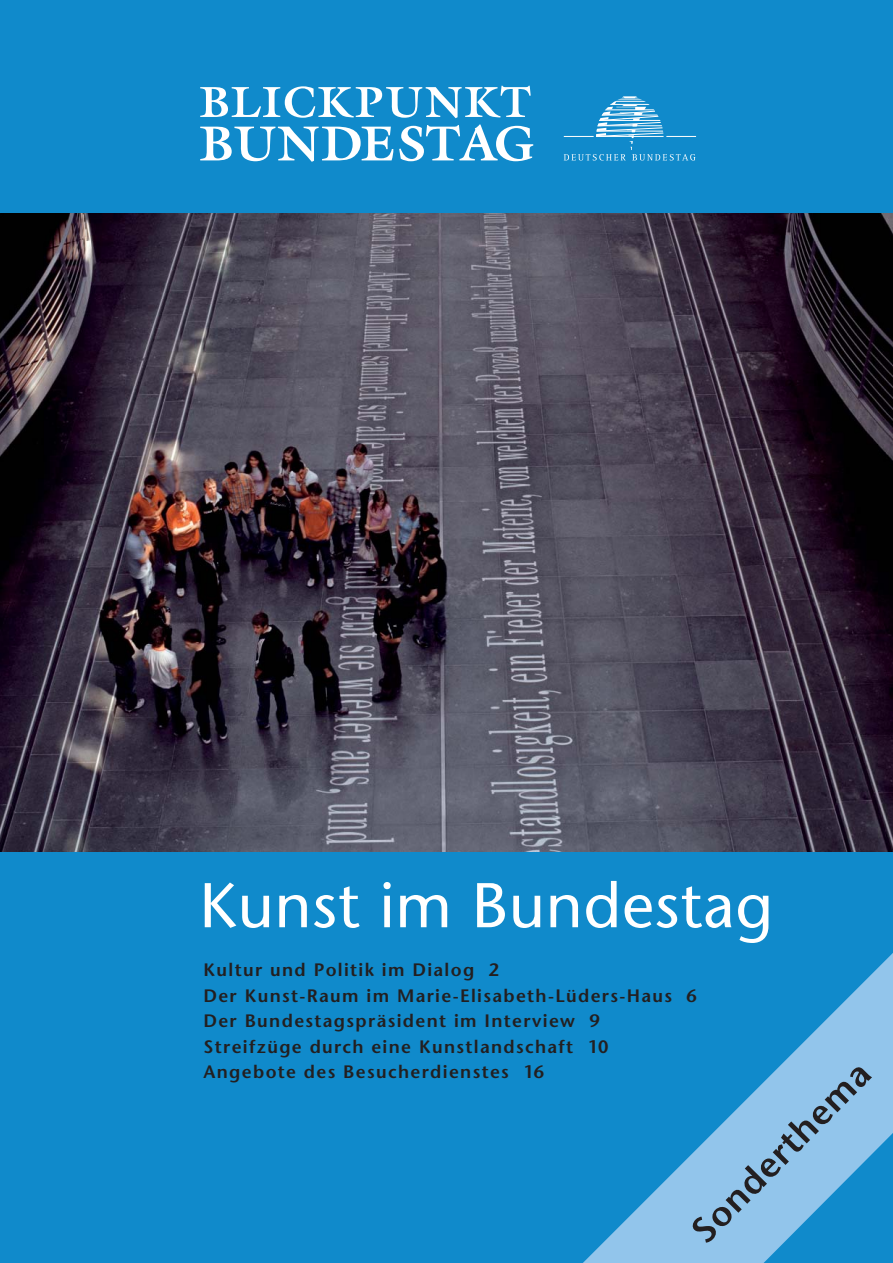
<style>
.page{position:relative;width:893px;height:1263px;background:#fff}
.page>*{position:absolute;margin:0;border:0;box-sizing:border-box;transform-origin:0 0}
.t1{font:63px "Stone Sans";letter-spacing:.015em;color:#fff}
.t2{font:600 36px "Stone Sans";color:#231f20}
.t3{font:600 18px/25.5px "Stone Sans";letter-spacing:.075em;color:#231f20}
</style>
<div class="page">
<div style="left:0;top:1px;width:893px;height:1262px;background:#108acb"></div>
<svg style="left:200px;top:86px;width:331px;height:32px"></svg>
<svg style="left:200px;top:124px;width:333px;height:38px"></svg>
<svg style="left:564px;top:96px;width:132px;height:64px"></svg>
<hr style="left:564px;top:136px;width:30px;height:1px;background:#fff">
<hr style="left:666px;top:136px;width:30px;height:1px;background:#fff">
<svg style="left:583px;top:953px;width:310px;height:310px"></svg>
<img style="left:0;top:213px;width:893px;height:638px">
<h1 class="t1" style="left:199px;top:881px;width:575px">Kunst im Bundestag</h1>
<p class="t3" style="left:203px;top:959px;width:495px">Kultur und Politik im Dialog 2<br>Der Kunst-Raum im Marie-Elisabeth-Lüders-Haus 6<br>Der Bundestagspräsident im Interview 9<br>Streifzüge durch eine Kunstlandschaft 10<br>Angebote des Besucherdienstes 16</p>
<h2 class="t2" style="left:687px;top:1226px;width:239px;rotate:-45deg">Sonderthema</h2>
</div>
